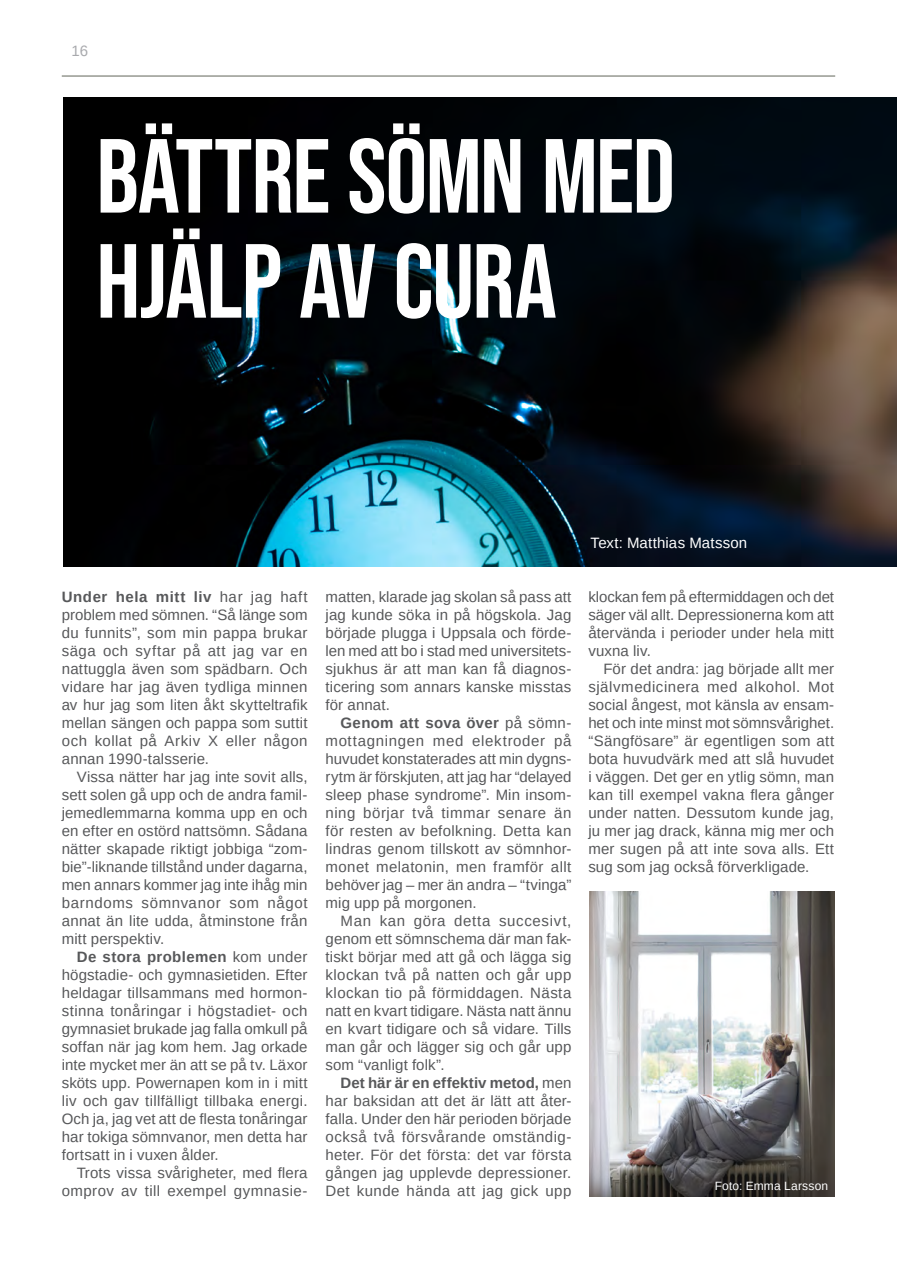
<style>
.page{position:relative;width:897px;height:1267px;background:#fff}
.page>*{position:absolute;margin:0;border:0;box-sizing:border-box;transform-origin:0 0}
.t1{font:105px/105px "Bebas Neue";letter-spacing:-.015em;color:#fff}
.t2{font:15px/18px "Arimo";letter-spacing:.01em;color:#57585a;text-align:justify}
.t3{font:15px "Arimo";letter-spacing:.01em;color:#fff}
.t4{font:15px "Arimo";color:#a8a9ad}
.t5{font:12px "Arimo";letter-spacing:.015em;color:#fff}
.s1{font-weight:700}
</style>
<div class="page">
<hr style="left:62px;top:75px;width:773px;height:2px;background:#73776c">
<img style="left:63px;top:98px;width:833px;height:468px">
<img style="left:589px;top:891px;width:245px;height:305px">
<p class="t4" style="left:71px;top:41px;width:18px">16</p>
<h1 class="t1" style="left:96px;top:124px;width:580px">BÄTTRE SÖMN MED<br>HJÄLP AV CURA</h1>
<p class="t3" style="left:590px;top:533px;width:158px">Text: Matthias Matsson</p>
<p class="t2" style="left:62px;top:588px;width:247px"><span class="s1">Under hela mitt liv</span> har jag haft problem med sömnen. “Så länge som du funnits”, som min pappa brukar säga och syftar på att jag var en nattuggla även som spädbarn. Och vidare har jag även tydliga minnen av hur jag som liten åkt skytteltrafik mellan sängen och pappa som suttit och kollat på Arkiv X eller någon annan 1990-talsserie.</p>
<p class="t2" style="left:62px;top:768px;width:247px;text-indent:15px">Vissa nätter har jag inte sovit alls, sett solen gå upp och de andra famil&shy;jemedlemmarna komma upp en och en efter en ostörd nattsömn. Sådana nätter skapade riktigt jobbiga “zom&shy;bie”-liknande tillstånd under dagarna, men annars kommer jag inte ihåg min barndoms sömnvanor som något annat än lite udda, åtminstone från mitt perspektiv.</p>
<p class="t2" style="left:62px;top:948px;width:247px;text-indent:15px"><span class="s1">De stora problemen</span> kom under högstadie- och gymnasietiden. Efter heldagar tillsammans med hormon&shy;stinna tonåringar i högstadiet- och gymnasiet brukade jag falla omkull på soffan när jag kom hem. Jag orkade inte mycket mer än att se på tv. Läxor sköts upp. Powernapen kom in i mitt liv och gav tillfälligt tillbaka energi.<br>Och ja, jag vet att de flesta tonåringar har tokiga sömnvanor, men detta har fortsatt in i vuxen ålder.</p>
<p class="t2" style="left:62px;top:1164px;width:247px;text-align:right">Trots vissa svårigheter, med flera omprov av till exempel gymnasie-</p>
<p class="t2" style="left:325px;top:588px;width:247px">matten, klarade jag skolan så pass att jag kunde söka in på högskola. Jag började plugga i Uppsala och förde&shy;len med att bo i stad med universitets&shy;sjukhus är att man kan få diagnos&shy;ticering som annars kanske misstas för annat.</p>
<p class="t2" style="left:325px;top:714px;width:247px;text-indent:15px"><span class="s1">Genom att sova över</span> på sömn&shy;mottagningen med elektroder på huvudet konstaterades att min dygns&shy;rytm är förskjuten, att jag har “delayed sleep phase syndrome”. Min insom&shy;ning börjar två timmar senare än för resten av befolkning. Detta kan lindras genom tillskott av sömnhor&shy;monet melatonin, men framför allt behöver jag – mer än andra – “tvinga” mig upp på morgonen.</p>
<p class="t2" style="left:325px;top:912px;width:247px;text-indent:15px">Man kan göra detta succesivt, genom ett sömnschema där man fak&shy;tiskt börjar med att gå och lägga sig klockan två på natten och går upp klockan tio på förmiddagen. Nästa natt en kvart tidigare. Nästa natt ännu en kvart tidigare och så vidare. Tills man går och lägger sig och går upp som “vanligt folk”.</p>
<p class="t2" style="left:325px;top:1074px;width:247px;text-indent:15px"><span class="s1">Det här är en effektiv metod,</span> men har baksidan att det är lätt att åter&shy;falla. Under den här perioden började också två försvårande omständig&shy;heter. För det första: det var första gången jag upplevde depressioner.<br>Det kunde hända att jag gick upp</p>
<p class="t2" style="left:588px;top:588px;width:247px">klockan fem på eftermiddagen och det säger väl allt. Depressionerna kom att återvända i perioder under hela mitt vuxna liv.</p>
<p class="t2" style="left:588px;top:660px;width:247px;text-indent:15px">För det andra: jag började allt mer självmedicinera med alkohol. Mot social ångest, mot känsla av ensam&shy;het och inte minst mot sömnsvårighet. “Sängfösare” är egentligen som att bota huvudvärk med att slå huvudet i väggen. Det ger en ytlig sömn, man kan till exempel vakna flera gånger under natten. Dessutom kunde jag, ju mer jag drack, känna mig mer och mer sugen på att inte sova alls. Ett sug som jag också förverkligade.</p>
<p class="t5" style="left:714px;top:1178px;width:115px">Foto: Emma Larsson</p>
</div>
